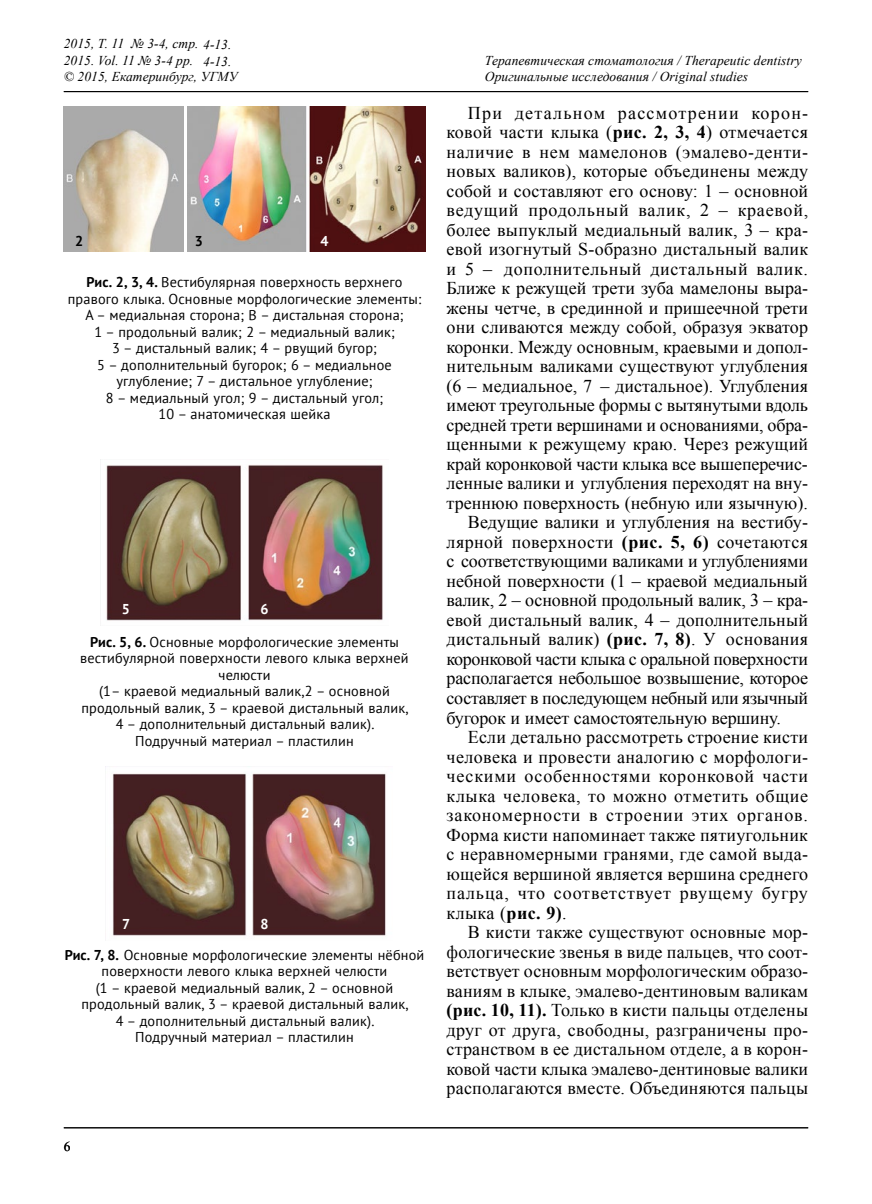
<style>
.page{position:relative;width:872px;height:1204px;background:#fff}
.page>*{position:absolute;margin:0;border:0;box-sizing:border-box;transform-origin:0 0}
.t1{font:18px "Times New Roman";letter-spacing:.01em;color:#000}
.t2{font:18px "Times New Roman";letter-spacing:-.01em;color:#000}
.t3{font:18px "Times New Roman";letter-spacing:.035em;color:#000}
.t4{font:18px "Times New Roman";letter-spacing:-.015em;color:#000}
.t5{font:18px "Times New Roman";letter-spacing:.045em;color:#000}
.t6{font:18px "Times New Roman";letter-spacing:.05em;color:#000}
.t7{font:18px "Times New Roman";letter-spacing:.04em;color:#000}
.t8{font:18px "Times New Roman";letter-spacing:.07em;color:#000}
.t9{font:14.25px/16.5px "PT Sans";letter-spacing:.015em;color:#000;text-align:center}
.t10{font:700 14.25px "PT Sans";color:#fff}
.t11{font:700 14.25px "PT Sans";color:#000}
.t12{font:italic 13.5px/16.2px "Times New Roman";letter-spacing:.005em;color:#000}
.t13{font:13.5px "Times New Roman";color:#000}
.s1{font-weight:700}
</style>
<div class="page">
<hr style="left:64px;top:91px;width:744px;height:1px;background:#000">
<hr style="left:64px;top:1127px;width:744px;height:1px;background:#000">
<img style="left:106px;top:465px;width:277px;height:156px">
<img style="left:105px;top:766px;width:281px;height:170px">
<img style="left:64px;top:106px;width:119px;height:145px">
<img style="left:187px;top:106px;width:238px;height:145px">
<p class="t12" style="left:64px;top:35px;width:175px">2015, Т. 11 № 3-4, стр. 4-13.<br>2015. Vol. 11 № 3-4 pp.<br>© 2015, Екатеринбург, УГМУ</p>
<p class="t12" style="left:203px;top:53px;width:30px">4-13.</p>
<p class="t11" style="left:75px;top:232px;width:10px">2</p>
<p class="t11" style="left:195px;top:232px;width:10px">3</p>
<p class="t10" style="left:320px;top:232px;width:10px">4</p>
<p class="t9" style="left:68px;top:273px;width:355px"><span class="s1">Рис. 2, 3, 4.</span> Вестибулярная поверхность верхнего правого клыка. Основные морфологические элементы:<br>А – медиальная сторона; В – дистальная сторона;<br>1 – продольный валик; 2 – медиальный валик;<br>3 – дистальный валик; 4 – рвущий бугор;<br>5 – дополнительный бугорок; 6 – медиальное углубление; 7 – дистальное углубление;<br>8 – медиальный угол; 9 – дистальный угол;<br>10 – анатомическая шейка</p>
<p class="t10" style="left:122px;top:599px;width:10px">5</p>
<p class="t10" style="left:260px;top:599px;width:10px">6</p>
<p class="t9" style="left:80px;top:633px;width:330px"><span class="s1">Рис. 5, 6.</span> Основные морфологические элементы вестибулярной поверхности левого клыка верхней челюсти<br>(1– краевой медиальный валик,2 – основной продольный валик, 3 – краевой дистальный валик, 4 – дополнительный дистальный валик).<br>Подручный материал – пластилин</p>
<p class="t10" style="left:122px;top:915px;width:10px">7</p>
<p class="t10" style="left:260px;top:915px;width:10px">8</p>
<p class="t9" style="left:65px;top:946px;width:361px"><span class="s1">Рис. 7, 8.</span> Основные морфологические элементы нёбной поверхности левого клыка верхней челюсти<br>(1 – краевой медиальный валик, 2 – основной продольный валик, 3 – краевой дистальный валик,<br>4 – дополнительный дистальный валик).<br>Подручный материал – пластилин</p>
<p class="t13" style="left:64px;top:1137px;width:8px">6</p>
<p class="t12" style="left:485px;top:52px;width:318px">Терапевтическая стоматология / Therapeutic dentistry<br>Оригинальные исследования / Original studies</p>
<p class="t8" style="left:468px;top:101px;width:342px">При детальном рассмотрении корон-</p>
<p class="t1" style="left:446px;top:120px;width:363px">ковой части клыка (<span class="s1">рис. 2, 3, 4</span>) отмечается</p>
<p class="t3" style="left:446px;top:140px;width:363px">наличие в нем мамелонов (эмалево-денти-</p>
<p class="t1" style="left:446px;top:159px;width:363px">новых валиков), которые объединены между</p>
<p class="t1" style="left:446px;top:179px;width:363px">собой и составляют его основу: 1 – основной</p>
<p class="t7" style="left:446px;top:198px;width:363px">ведущий продольный валик, 2 – краевой,</p>
<p class="t1" style="left:446px;top:218px;width:363px">более выпуклый медиальный валик, 3 – кра-</p>
<p class="t1" style="left:446px;top:237px;width:363px">евой изогнутый S-образно дистальный валик</p>
<p class="t3" style="left:446px;top:257px;width:363px">и 5 – дополнительный дистальный валик.</p>
<p class="t1" style="left:446px;top:276px;width:363px">Ближе к режущей трети зуба мамелоны выра-</p>
<p class="t1" style="left:446px;top:296px;width:363px">жены четче, в срединной и пришеечной трети</p>
<p class="t1" style="left:446px;top:315px;width:363px">они сливаются между собой, образуя экватор</p>
<p class="t1" style="left:446px;top:335px;width:363px">коронки. Между основным, краевыми и допол-</p>
<p class="t1" style="left:446px;top:354px;width:363px">нительным валиками существуют углубления</p>
<p class="t1" style="left:446px;top:374px;width:363px">(6 – медиальное, 7 – дистальное). Углубления</p>
<p class="t1" style="left:446px;top:393px;width:363px">имеют треугольные формы с вытянутыми вдоль</p>
<p class="t2" style="left:446px;top:413px;width:363px">средней трети вершинами и основаниями, обра-</p>
<p class="t1" style="left:446px;top:432px;width:363px">щенными к режущему краю. Через режущий</p>
<p class="t1" style="left:446px;top:452px;width:361px">край коронковой части клыка все вышеперечис-</p>
<p class="t1" style="left:446px;top:471px;width:363px">ленные валики и углубления переходят на вну-</p>
<p class="t1" style="left:446px;top:491px;width:363px">треннюю поверхность (небную или язычную).</p>
<p class="t1" style="left:468px;top:510px;width:342px">Ведущие валики и углубления на вестибу-</p>
<p class="t1" style="left:446px;top:530px;width:363px">лярной поверхности <span class="s1">(рис. 5, 6)</span> сочетаются</p>
<p class="t2" style="left:446px;top:549px;width:363px">с соответствующими валиками и углублениями</p>
<p class="t1" style="left:446px;top:569px;width:363px">небной поверхности (1 – краевой медиальный</p>
<p class="t1" style="left:446px;top:588px;width:363px">валик, 2 – основной продольный валик, 3 – кра-</p>
<p class="t1" style="left:446px;top:607px;width:363px">евой дистальный валик, 4 – дополнительный</p>
<p class="t1" style="left:446px;top:627px;width:363px">дистальный валик) <span class="s1">(рис. 7, 8)</span>. У основания</p>
<p class="t4" style="left:446px;top:646px;width:363px">коронковой части клыка с оральной поверхности</p>
<p class="t1" style="left:446px;top:666px;width:363px">располагается небольшое возвышение, которое</p>
<p class="t4" style="left:446px;top:685px;width:363px">составляет в последующем небный или язычный</p>
<p class="t2" style="left:446px;top:705px;width:336px">бугорок и имеет самостоятельную вершину.</p>
<p class="t1" style="left:468px;top:724px;width:342px">Если детально рассмотреть строение кисти</p>
<p class="t1" style="left:446px;top:744px;width:363px">человека и провести аналогию с морфологи-</p>
<p class="t5" style="left:446px;top:763px;width:363px">ческими особенностями коронковой части</p>
<p class="t3" style="left:446px;top:783px;width:363px">клыка человека, то можно отметить общие</p>
<p class="t5" style="left:446px;top:802px;width:363px">закономерности в строении этих органов.</p>
<p class="t1" style="left:446px;top:822px;width:363px">Форма кисти напоминает также пятиугольник</p>
<p class="t1" style="left:446px;top:841px;width:363px">с неравномерными гранями, где самой выда-</p>
<p class="t1" style="left:446px;top:861px;width:363px">ющейся вершиной является вершина среднего</p>
<p class="t6" style="left:446px;top:880px;width:363px">пальца, что соответствует рвущему бугру</p>
<p class="t1" style="left:446px;top:900px;width:122px">клыка (<span class="s1">рис. 9)</span>.</p>
<p class="t1" style="left:468px;top:919px;width:342px">В кисти также существуют основные мор-</p>
<p class="t1" style="left:446px;top:939px;width:363px">фологические звенья в виде пальцев, что соот-</p>
<p class="t1" style="left:446px;top:958px;width:363px">ветствует основным морфологическим образо-</p>
<p class="t1" style="left:446px;top:978px;width:363px">ваниям в клыке, эмалево-дентиновым валикам</p>
<p class="t1" style="left:446px;top:997px;width:363px"><span class="s1">(рис. 10, 11).</span> Только в кисти пальцы отделены</p>
<p class="t1" style="left:446px;top:1017px;width:363px">друг от друга, свободны, разграничены про-</p>
<p class="t1" style="left:446px;top:1036px;width:363px">странством в ее дистальном отделе, а в корон-</p>
<p class="t1" style="left:446px;top:1056px;width:363px">ковой части клыка эмалево-дентиновые валики</p>
<p class="t1" style="left:446px;top:1075px;width:363px">располагаются вместе. Объединяются пальцы</p>
</div>
